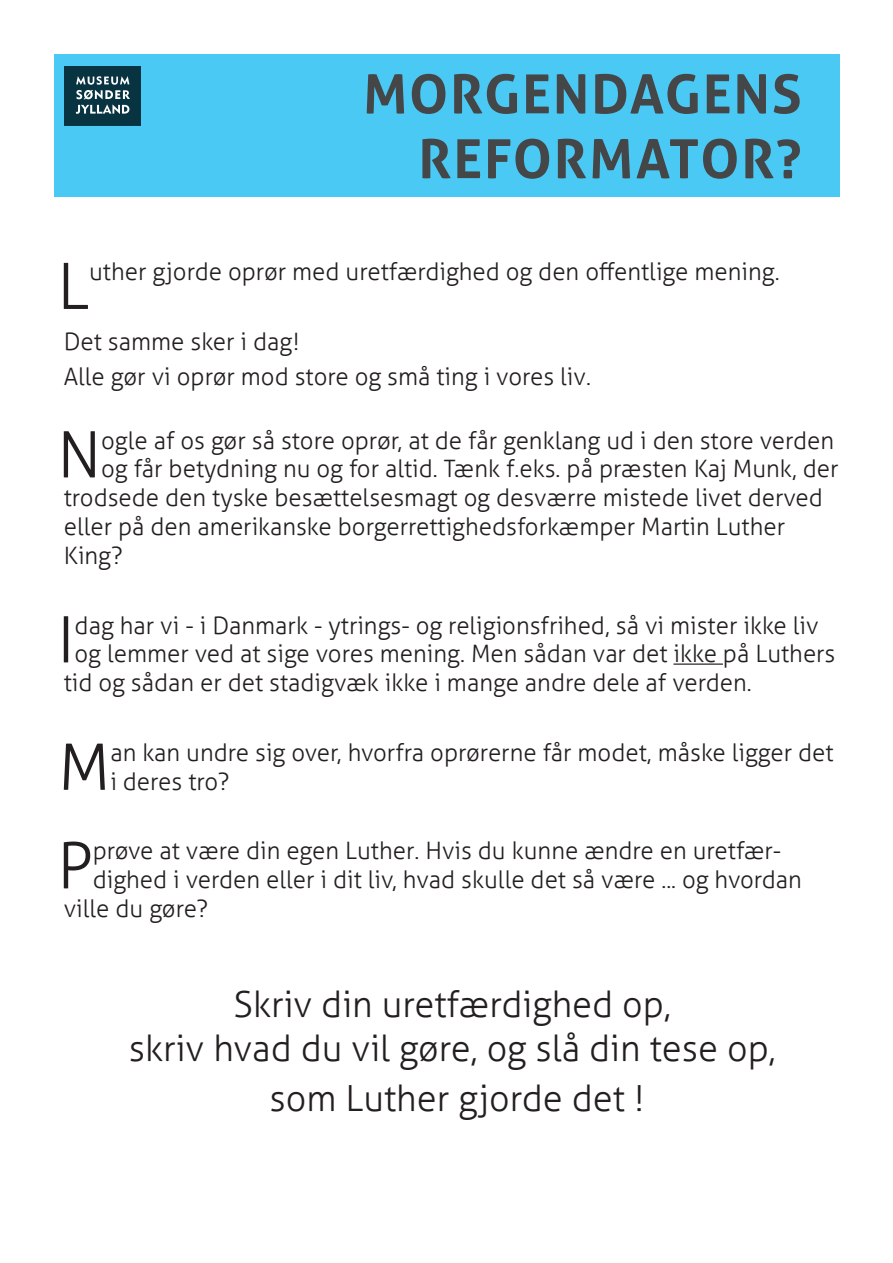
<style>
.page{position:relative;width:893px;height:1263px;background:#fff}
.page>*{position:absolute;margin:0;border:0;box-sizing:border-box;transform-origin:0 0}
.t1{font:300 63.9px "Aller";color:#231f20}
.t2{font:700 54px/64.8px "Aller";letter-spacing:.035em;color:#454647;text-align:right}
.t3{font:300 36px/43.8px "Aller";color:#231f20;text-align:center}
.t4{font:300 24px/35px "Aller";color:#231f20}
</style>
<div class="page">
<hr style="left:673px;top:663px;width:50px;height:2px;background:#231f20">
<div style="left:54px;top:54px;width:786px;height:143px;background:#49c9f4"></div>
<img style="left:65px;top:66px;width:75px;height:59px">
<h2 class="t2" style="left:363px;top:61px;width:440px">MORGENDAGENS<br>REFORMATOR?</h2>
<h1 class="t1" style="left:57px;top:248px;width:33px">L</h1>
<p class="t4" style="left:89px;top:254px;width:692px">uther gjorde oprør med uretfærdighed og den offentlige mening.</p>
<p class="t4" style="left:64px;top:324px;width:529px">Det samme sker i dag!<br>Alle gør vi oprør mod store og små ting i vores liv.</p>
<h1 class="t1" style="left:57px;top:416px;width:45px">N</h1>
<p class="t4" style="left:101px;top:423px;width:734px">ogle af os gør så store oprør, at de får genklang ud i den store verden</p>
<p class="t4" style="left:101px;top:451px;width:739px">og får betydning nu og for altid. Tænk f.eks. på præsten Kaj Munk, der</p>
<p class="t4" style="left:64px;top:480px;width:760px">trodsede den tyske besættelsesmagt og desværre mistede livet derved</p>
<p class="t4" style="left:64px;top:509px;width:723px">eller på den amerikanske borgerrettighedsforkæmper Martin Luther</p>
<p class="t4" style="left:64px;top:538px;width:61px">King?</p>
<h1 class="t1" style="left:57px;top:601px;width:19px">I</h1>
<p class="t4" style="left:75px;top:607px;width:745px">dag har vi - i Danmark - ytrings- og religionsfrihed, så vi mister ikke liv</p>
<p class="t4" style="left:75px;top:636px;width:762px">og lemmer ved at sige vores mening. Men sådan var det ikke på Luthers</p>
<p class="t4" style="left:64px;top:665px;width:689px">tid og sådan er det stadigvæk ikke i mange andre dele af verden.</p>
<h1 class="t1" style="left:58px;top:729px;width:54px">M</h1>
<p class="t4" style="left:110px;top:738px;width:725px;line-height:28.8px">an kan undre sig over, hvorfra oprørerne får modet, måske ligger det i deres tro?</p>
<h1 class="t1" style="left:57px;top:827px;width:37px">P</h1>
<p class="t4" style="left:93px;top:833px;width:690px">prøve at være din egen Luther. Hvis du kunne ændre en uretfær-</p>
<p class="t4" style="left:93px;top:862px;width:711px">dighed i verden eller i dit liv, hvad skulle det så være ... og hvordan</p>
<p class="t4" style="left:64px;top:891px;width:146px">ville du gøre?</p>
<h3 class="t3" style="left:129px;top:982px;width:649px">Skriv din uretfærdighed op,<br>skriv hvad du vil gøre, og slå din tese op,</h3>
<h3 class="t3" style="left:269px;top:1076px;width:376px">som Luther gjorde det !</h3>
</div>
